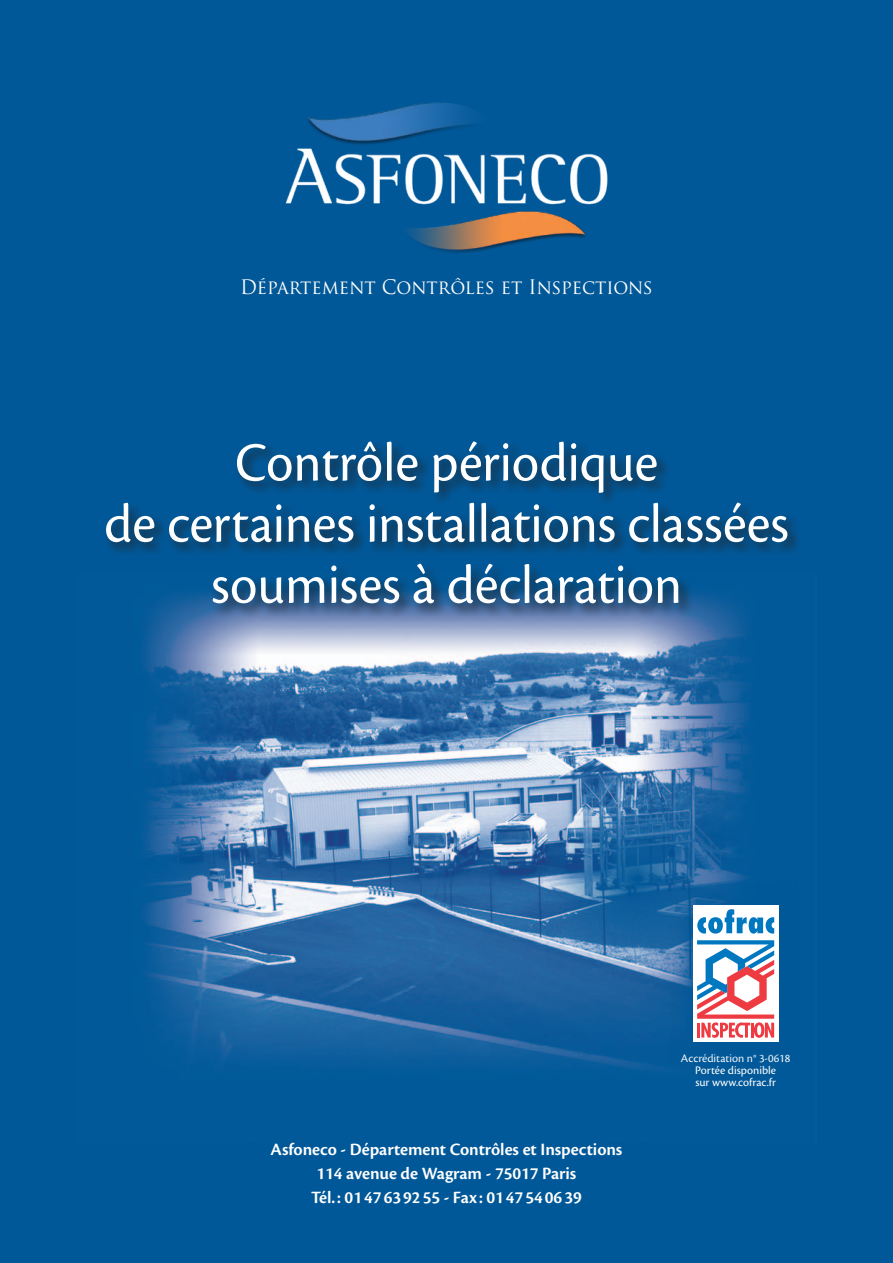
<style>
.page{position:relative;width:893px;height:1263px;background:#015898}
.page>*{position:absolute;margin:0;border:0;box-sizing:border-box;transform-origin:0 0}
.t1{font:57px/61.2px "Cronos Pro";color:#fff;text-align:center;scale:.95 1}
.t2{font:19.5px "Trajan Pro";color:#fff;scale:.95 1}
.t3{font:600 18px "Cronos Pro";letter-spacing:-.005em;color:#fff}
.t4{font:12px/12px "Cronos Pro";color:#fff}
</style>
<div class="page">
<img style="left:145px;top:617px;width:604px;height:453px">
<div style="left:102px;top:439px;width:700px;height:178px;background:#231f20;opacity:.75"></div>
<img style="left:285px;top:102px;width:323px;height:151px">
<svg style="left:546px;top:789px;width:178px;height:179px"></svg>
<div style="left:681px;top:1054px;width:110px;height:33px;background:#015898"></div>
<svg style="left:668px;top:880px;width:111px;height:183px"></svg>
<div style="left:693px;top:905px;width:85px;height:137px;background:#fff"></div>
<svg style="left:697px;top:909px;width:77px;height:24px"></svg>
<svg style="left:697px;top:940px;width:77px;height:98px"></svg>
<p class="t2" style="left:240px;top:274px;width:436px">Département Contrôles et Inspections</p>
<p class="t1" style="left:104px;top:432px;width:722px">Contrôle périodique<br>de certaines installations classées soumises à déclaration</p>
<p class="t3" style="left:271px;top:1139px;width:353px">Asfoneco - Département Contrôles et Inspections</p>
<p class="t3" style="left:317px;top:1163px;width:261px">114 avenue de Wagram - 75017 Paris</p>
<p class="t3" style="left:311px;top:1187px;width:272px">Tél. : 0147639255 - Fax : 0147540639</p>
<p class="t4" style="left:681px;top:1052px;width:111px">Accréditation n° 3-0618</p>
<p class="t4" style="left:695px;top:1064px;width:82px">Portée disponible sur www.cofrac.fr</p>
</div>
